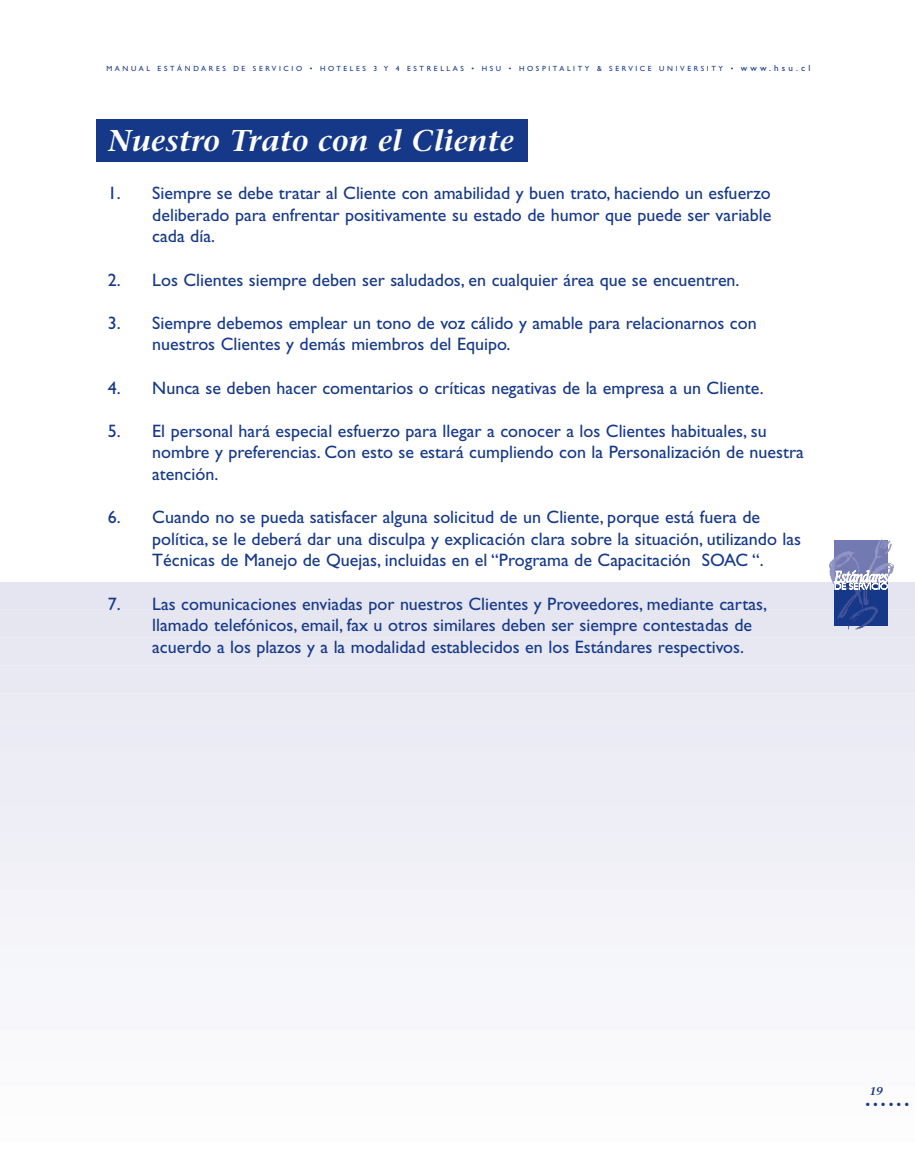
<style>
.page{position:relative;width:915px;height:1170px;background:#fff}
.page>*{position:absolute;margin:0;border:0;box-sizing:border-box;transform-origin:0 0}
.t1{font:italic 600 30px "Stone Serif";color:#fff}
.t2{font:18px/21.6px "Gill Sans";color:#153889}
.t3{font:13.5px "Gill Sans";color:#153889}
.t4{font:italic 600 11.25px "Stone Serif";color:#153889}
.t5{font:7.5px "Gill Sans";letter-spacing:.35em;color:#153889}
.s1{font-size:9px}
</style>
<div class="page">
<div style="left:0;top:1047px;width:914px;height:49px;background:#fafafc"></div>
<div style="left:0;top:1019px;width:914px;height:49px;background:#f9f9fb"></div>
<div style="left:0;top:991px;width:914px;height:49px;background:#f7f7fb"></div>
<div style="left:0;top:963px;width:914px;height:49px;background:#f6f7fa"></div>
<div style="left:0;top:935px;width:914px;height:49px;background:#f5f6fa"></div>
<div style="left:0;top:906px;width:914px;height:50px;background:#f4f4f9"></div>
<div style="left:0;top:878px;width:914px;height:50px;background:#f3f3f9"></div>
<div style="left:0;top:850px;width:914px;height:50px;background:#f1f1f7"></div>
<div style="left:0;top:822px;width:914px;height:50px;background:#eff0f6"></div>
<div style="left:0;top:794px;width:914px;height:50px;background:#eeeff6"></div>
<div style="left:0;top:766px;width:914px;height:50px;background:#ededf5"></div>
<div style="left:0;top:738px;width:914px;height:50px;background:#ecedf5"></div>
<div style="left:0;top:710px;width:914px;height:50px;background:#eaebf4"></div>
<div style="left:0;top:682px;width:914px;height:50px;background:#ebebf4"></div>
<div style="left:0;top:654px;width:914px;height:50px;background:#e9e9f3"></div>
<div style="left:0;top:626px;width:914px;height:50px;background:#e7e8f2"></div>
<div style="left:0;top:598px;width:914px;height:50px;background:#e6e6f1"></div>
<div style="left:0;top:583px;width:914px;height:37px;background:#e4e5f1"></div>
<img style="left:834px;top:583px;width:54px;height:47px">
<img style="left:824px;top:539px;width:74px;height:44px">
<svg style="left:833px;top:570px;width:54px;height:19px"></svg>
<div style="left:96px;top:119px;width:431px;height:43px;background:#153889"></div>
<p class="t5" style="left:106px;top:65px;width:705px">MANUAL ESTÁNDARES DE SERVICIO • HOTELES 3 Y 4 ESTRELLAS • HSU • HOSPITALITY &amp; SERVICE UNIVERSITY • <span class="s1">www.hsu.cl</span></p>
<h1 class="t1" style="left:108px;top:123px;width:407px">Nuestro Trato con el Cliente</h1>
<p class="t2" style="left:152px;top:182px;width:620px;text-align:justify;text-indent:-44px">1. Siempre se debe tratar al Cliente con amabilidad y buen trato, haciendo un esfuerzo deliberado para enfrentar positivamente su estado de humor que puede ser variable cada día.</p>
<p class="t2" style="left:108px;top:269px;width:633px">2. Los Clientes siempre deben ser saludados, en cualquier área que se encuentren.</p>
<p class="t2" style="left:152px;top:312px;width:605px;text-indent:-44px">3. Siempre debemos emplear un tono de voz cálido y amable para relacionarnos con nuestros Clientes y demás miembros del Equipo.</p>
<p class="t2" style="left:108px;top:377px;width:657px">4. Nunca se deben hacer comentarios o críticas negativas de la empresa a un Cliente.</p>
<p class="t2" style="left:152px;top:420px;width:652px;text-indent:-44px">5. El personal hará especial esfuerzo para llegar a conocer a los Clientes habituales, su nombre y preferencias. Con esto se estará cumpliendo con la Personalización de nuestra atención.</p>
<p class="t2" style="left:152px;top:506px;width:650px;text-indent:-44px">6. Cuando no se pueda satisfacer alguna solicitud de un Cliente, porque está fuera de política, se le deberá dar una disculpa y explicación clara sobre la situación, utilizando las<br>Técnicas de Manejo de Quejas, incluidas en el “Programa de Capacitación SOAC “.</p>
<p class="t2" style="left:152px;top:593px;width:616px;text-indent:-44px">7. Las comunicaciones enviadas por nuestros Clientes y Proveedores, mediante cartas, llamado telefónicos, email, fax u otros similares deben ser siempre contestadas de acuerdo a los plazos y a la modalidad establecidos en los Estándares respectivos.</p>
<p class="t4" style="left:869px;top:1084px;width:15px">19</p>
<p class="t3" style="left:865px;top:1096px;width:45px">••••••</p>
</div>
